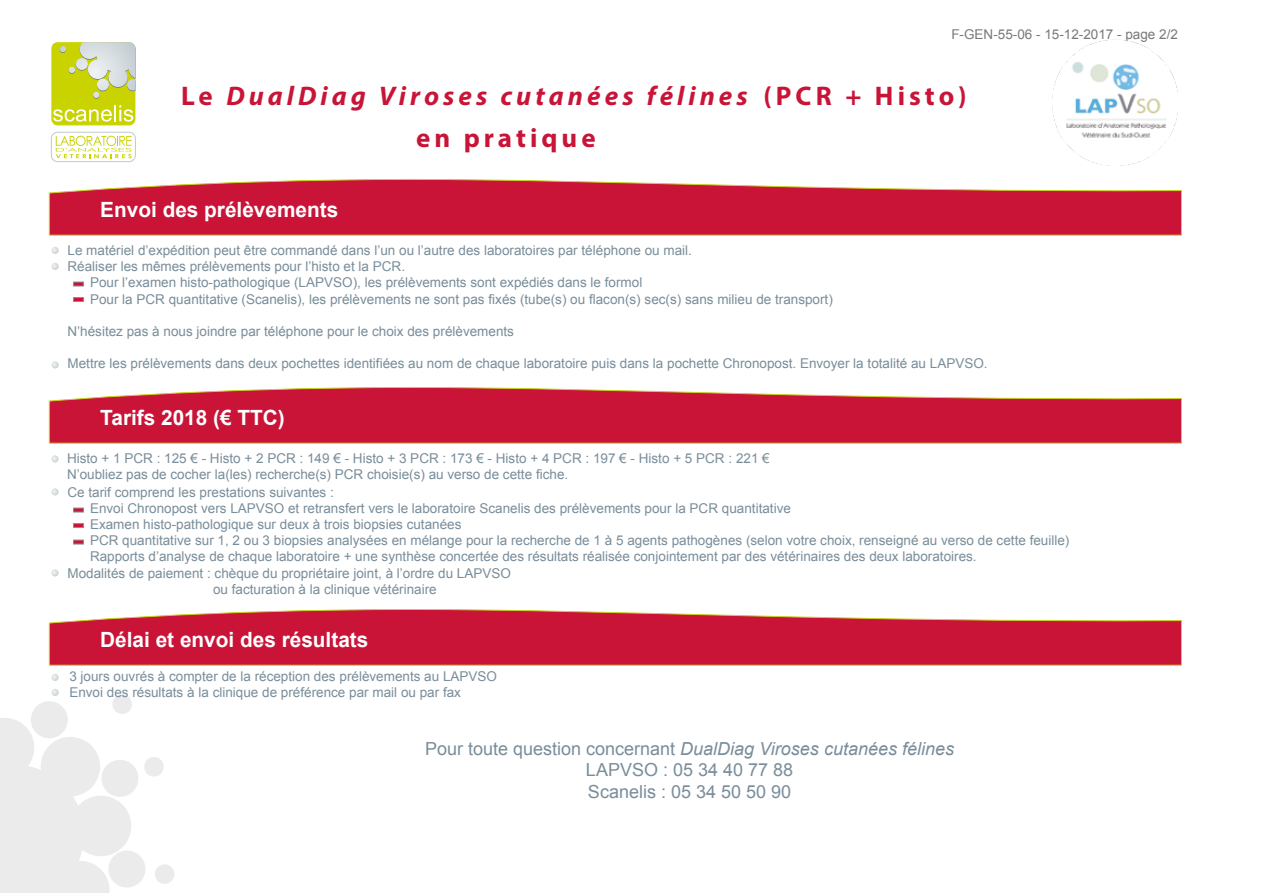
<style>
.page{position:relative;width:1263px;height:893px;background:#fff}
.page>*{position:absolute;margin:0;border:0;box-sizing:border-box;transform-origin:0 0}
.t1{font:italic 700 27px/42px "Myriad Pro";letter-spacing:.15em;color:#c91438}
.t2{font:700 21px "Arial";color:#fff}
.t3{font:18px/21.6px "Arial";color:#798d9a;text-align:center}
.t4{font:13.5px/16.2px "Arial";color:#798d9a}
.t5{font:13.5px "Arial";color:#7a7979}
.s1{font-style:normal}
.s2{font-style:italic}
</style>
<div class="page">
<svg style="left:49px;top:179px;width:1133px;height:57px;background:#ce344c"></svg>
<div style="left:51px;top:42px;width:84px;height:83px;background:#c8d300;border-radius:6px"></div>
<svg style="left:51px;top:132px;width:84px;height:30px"></svg>
<div style="left:51px;top:132px;width:85px;height:30px;border:1px solid #bfc9d0;border-radius:6px"></div>
<svg style="left:60px;top:42px;width:75px;height:56px"></svg>
<svg style="left:53px;top:105px;width:80px;height:17px"></svg>
<svg style="left:56px;top:136px;width:76px;height:22px"></svg>
<svg style="left:49px;top:387px;width:1133px;height:57px;background:#ce344c"></svg>
<svg style="left:49px;top:609px;width:1133px;height:57px;background:#ce344c"></svg>
<img style="left:1052px;top:40px;width:126px;height:126px">
<svg style="left:51px;top:488px;width:8px;height:7px"></svg>
<svg style="left:51px;top:569px;width:8px;height:7px"></svg>
<svg style="left:52px;top:674px;width:7px;height:7px"></svg>
<svg style="left:0;top:689px;width:174px;height:204px"></svg>
<svg style="left:52px;top:247px;width:7px;height:7px"></svg>
<svg style="left:52px;top:263px;width:7px;height:7px"></svg>
<svg style="left:52px;top:361px;width:7px;height:7px"></svg>
<svg style="left:73px;top:523px;width:11px;height:5px"></svg>
<svg style="left:73px;top:540px;width:11px;height:4px"></svg>
<svg style="left:73px;top:508px;width:11px;height:4px"></svg>
<svg style="left:73px;top:282px;width:11px;height:4px"></svg>
<svg style="left:73px;top:297px;width:11px;height:5px"></svg>
<svg style="left:51px;top:455px;width:8px;height:7px"></svg>
<p class="t5" style="left:951px;top:25px;width:228px">F-GEN-55-06 - 15-12-2017 - page 2/2</p>
<h1 class="t1" style="left:416px;top:74px;width:552px;text-indent:-235px"><span class="s1">Le</span> DualDiag Viroses cutanées félines <span class="s1">(PCR + Histo) en pratique</span></h1>
<h2 class="t2" style="left:100px;top:196px;width:240px">Envoi des prélèvements</h2>
<p class="t4" style="left:68px;top:242px;width:626px">Le matériel d’expédition peut être commandé dans l’un ou l’autre des laboratoires par téléphone ou mail.</p>
<p class="t4" style="left:68px;top:259px;width:339px">Réaliser les mêmes prélèvements pour l’histo et la PCR.</p>
<p class="t4" style="left:90px;top:275px;width:554px">Pour l’examen histo-pathologique (LAPVSO), les prélèvements sont expédiés dans le formol</p>
<p class="t4" style="left:90px;top:291px;width:744px">Pour la PCR quantitative (Scanelis), les prélèvements ne sont pas fixés (tube(s) ou flacon(s) sec(s) sans milieu de transport)</p>
<p class="t4" style="left:68px;top:323px;width:448px">N’hésitez pas à nous joindre par téléphone pour le choix des prélèvements</p>
<p class="t4" style="left:68px;top:356px;width:922px">Mettre les prélèvements dans deux pochettes identifiées au nom de chaque laboratoire puis dans la pochette Chronopost. Envoyer la totalité au LAPVSO.</p>
<h2 class="t2" style="left:100px;top:404px;width:186px">Tarifs 2018 (€ TTC)</h2>
<p class="t4" style="left:67px;top:450px;width:704px">Histo + 1 PCR : 125 € - Histo + 2 PCR : 149 € - Histo + 3 PCR : 173 € - Histo + 4 PCR : 197 € - Histo + 5 PCR : 221 €<br>N’oubliez pas de cocher la(les) recherche(s) PCR choisie(s) au verso de cette fiche.</p>
<p class="t4" style="left:67px;top:484px;width:268px">Ce tarif comprend les prestations suivantes :</p>
<p class="t4" style="left:90px;top:500px;width:702px">Envoi Chronopost vers LAPVSO et retransfert vers le laboratoire Scanelis des prélèvements pour la PCR quantitative</p>
<p class="t4" style="left:90px;top:516px;width:373px">Examen histo-pathologique sur deux à trois biopsies cutanées</p>
<p class="t4" style="left:90px;top:532px;width:981px">PCR quantitative sur 1, 2 ou 3 biopsies analysées en mélange pour la recherche de 1 à 5 agents pathogènes (selon votre choix, renseigné au verso de cette feuille)</p>
<p class="t4" style="left:90px;top:549px;width:888px">Rapports d’analyse de chaque laboratoire + une synthèse concertée des résultats réalisée conjointement par des vétérinaires des deux laboratoires.</p>
<p class="t4" style="left:67px;top:565px;width:445px">Modalités de paiement : chèque du propriétaire joint, à l’ordre du LAPVSO</p>
<p class="t4" style="left:213px;top:581px;width:225px">ou facturation à la clinique vétérinaire</p>
<h2 class="t2" style="left:100px;top:626px;width:270px">Délai et envoi des résultats</h2>
<p class="t4" style="left:69px;top:668px;width:429px">3 jours ouvrés à compter de la réception des prélèvements au LAPVSO<br>Envoi des résultats à la clinique de préférence par mail ou par fax</p>
<h3 class="t3" style="left:425px;top:738px;width:530px">Pour toute question concernant <span class="s2">DualDiag Viroses cutanées félines<br></span>LAPVSO : 05 34 40 77 88<br>Scanelis : 05 34 50 50 90</h3>
</div>
